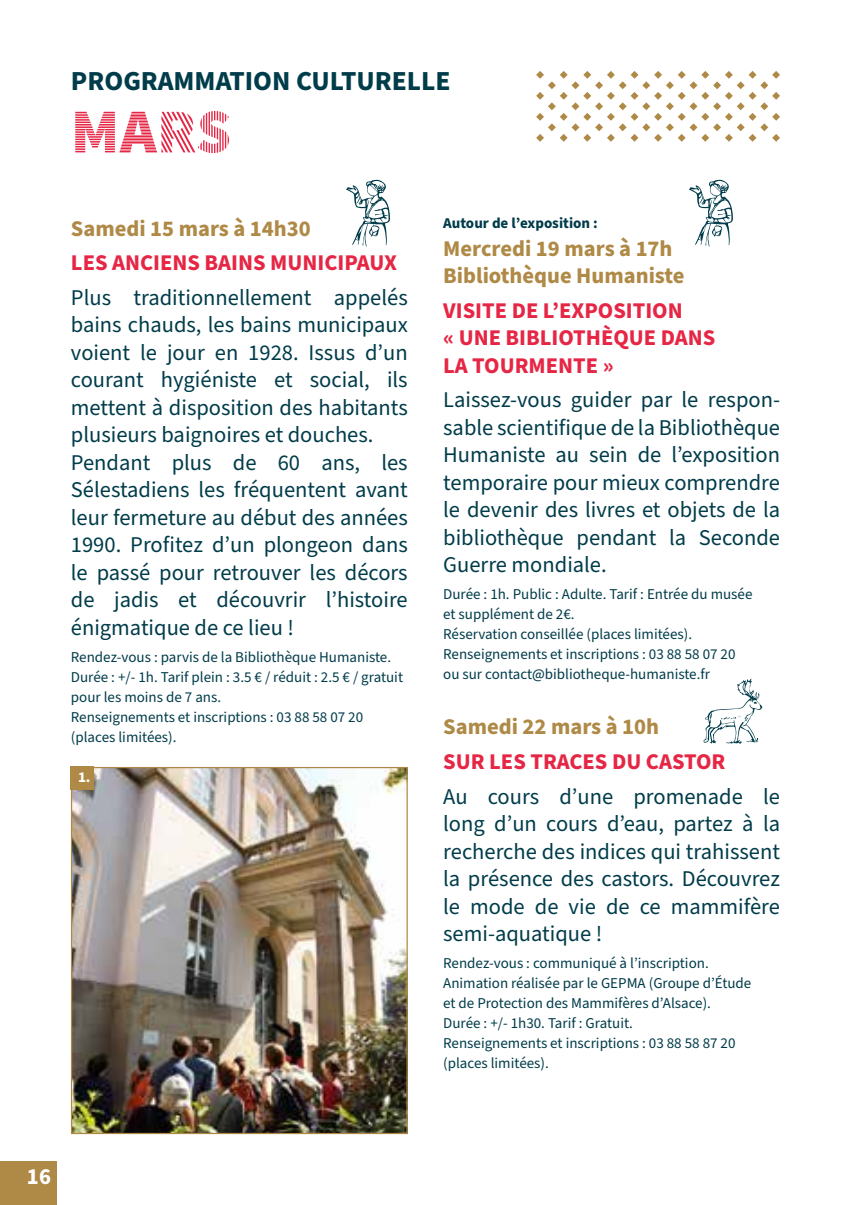
<style>
.page{position:relative;width:851px;height:1205px;background:#fff}
.page>*{position:absolute;margin:0;border:0;box-sizing:border-box;transform-origin:0 0}
.t1{font:62.5px "Source Sans Pro DISPLAY";color:#e62645}
.t2{font:700 27.5px "Source Sans Pro";color:#003c4a}
.t3{font:22.5px/27.5px "Source Sans Pro";color:#003c4a;text-align:justify}
.t4{font:700 22.5px/27.5px "Source Sans Pro";color:#e62645}
.t5{font:700 22.5px/27.5px "Source Sans Pro";color:#af8946}
.t6{font:700 22.5px "Source Sans Pro";color:#fff}
.t7{font:15px/20px "Source Sans Pro";color:#003c4a}
.t8{font:700 15px "Source Sans Pro";color:#003c4a}
.t9{font:700 15px "Source Sans Pro";color:#fff}
</style>
<div class="page">
<div style="left:0;top:1160px;width:57px;height:45px;background:#af8946"></div>
<img style="left:73px;top:769px;width:332px;height:363px">
<div style="left:71px;top:767px;width:336px;height:367px;border:1px solid #af8946"></div>
<div style="left:71px;top:767px;width:23px;height:23px;background:#af8946"></div>
<svg style="left:536px;top:71px;width:244px;height:71px"></svg>
<svg style="left:346px;top:180px;width:44px;height:67px"></svg>
<svg style="left:689px;top:180px;width:44px;height:67px"></svg>
<svg style="left:703px;top:678px;width:59px;height:66px"></svg>
<p class="t2" style="left:71px;top:62px;width:381px">PROGRAMMATION CULTURELLE</p>
<h1 class="t1" style="left:71px;top:99px;width:162px">MARS</h1>
<p class="t5" style="left:71px;top:215px;width:241px">Samedi 15 mars à 14h30</p>
<p class="t4" style="left:71px;top:250px;width:328px">LES ANCIENS BAINS MUNICIPAUX</p>
<p class="t3" style="left:71px;top:284px;width:338px;text-align:left">Plus traditionnellement appelés bains chauds, les bains municipaux voient le jour en 1928. Issus d’un courant hygiéniste et social, ils mettent à disposition des habitants plusieurs baignoires et douches.<br>Pendant plus de 60 ans, les Sélestadiens les fréquentent avant leur fermeture au début des années 1990. Profitez d’un plongeon dans le passé pour retrouver les décors de jadis et découvrir l’histoire énigmatique de ce lieu !</p>
<p class="t7" style="left:71px;top:647px;width:333px">Rendez-vous : parvis de la Bibliothèque Humaniste.<br>Durée : +/- 1h. Tarif plein : 3.5 € / réduit : 2.5 € / gratuit pour les moins de 7 ans.<br>Renseignements et inscriptions : 03 88 58 07 20 (places limitées).</p>
<p class="t9" style="left:78px;top:767px;width:14px">1.</p>
<p class="t8" style="left:443px;top:213px;width:156px">Autour de l’exposition :</p>
<p class="t5" style="left:443px;top:235px;width:243px">Mercredi 19 mars à 17h<br>Bibliothèque Humaniste</p>
<p class="t4" style="left:443px;top:297px;width:274px">VISITE DE L’EXPOSITION<br>« UNE BIBLIOTHÈQUE DANS<br>LA TOURMENTE »</p>
<p class="t3" style="left:443px;top:387px;width:338px">Laissez-vous guider par le respon&shy;sable scientifique de la Bibliothèque Humaniste au sein de l’exposition temporaire pour mieux comprendre le devenir des livres et objets de la bibliothèque pendant la Seconde Guerre mondiale.</p>
<p class="t7" style="left:443px;top:585px;width:311px">Durée : 1h. Public : Adulte. Tarif : Entrée du musée et supplément de 2€.<br>Réservation conseillée (places limitées).<br>Renseignements et inscriptions : 03 88 58 07 20 ou sur contact@bibliotheque-humaniste.fr</p>
<p class="t5" style="left:443px;top:714px;width:217px">Samedi 22 mars à 10h</p>
<p class="t4" style="left:443px;top:748px;width:284px">SUR LES TRACES DU CASTOR</p>
<p class="t3" style="left:443px;top:783px;width:338px">Au cours d’une promenade le long d’un cours d’eau, partez à la recherche des indices qui trahissent la présence des castors. Découvrez le mode de vie de ce mammifère semi-aquatique !</p>
<p class="t7" style="left:443px;top:953px;width:309px">Rendez-vous : communiqué à l’inscription.<br>Animation réalisée par le GEPMA (Groupe d’Étude et de Protection des Mammifères d’Alsace).<br>Durée : +/- 1h30. Tarif : Gratuit.<br>Renseignements et inscriptions : 03 88 58 87 20 (places limitées).</p>
<p class="t6" style="left:27px;top:1161px;width:26px">16</p>
</div>
